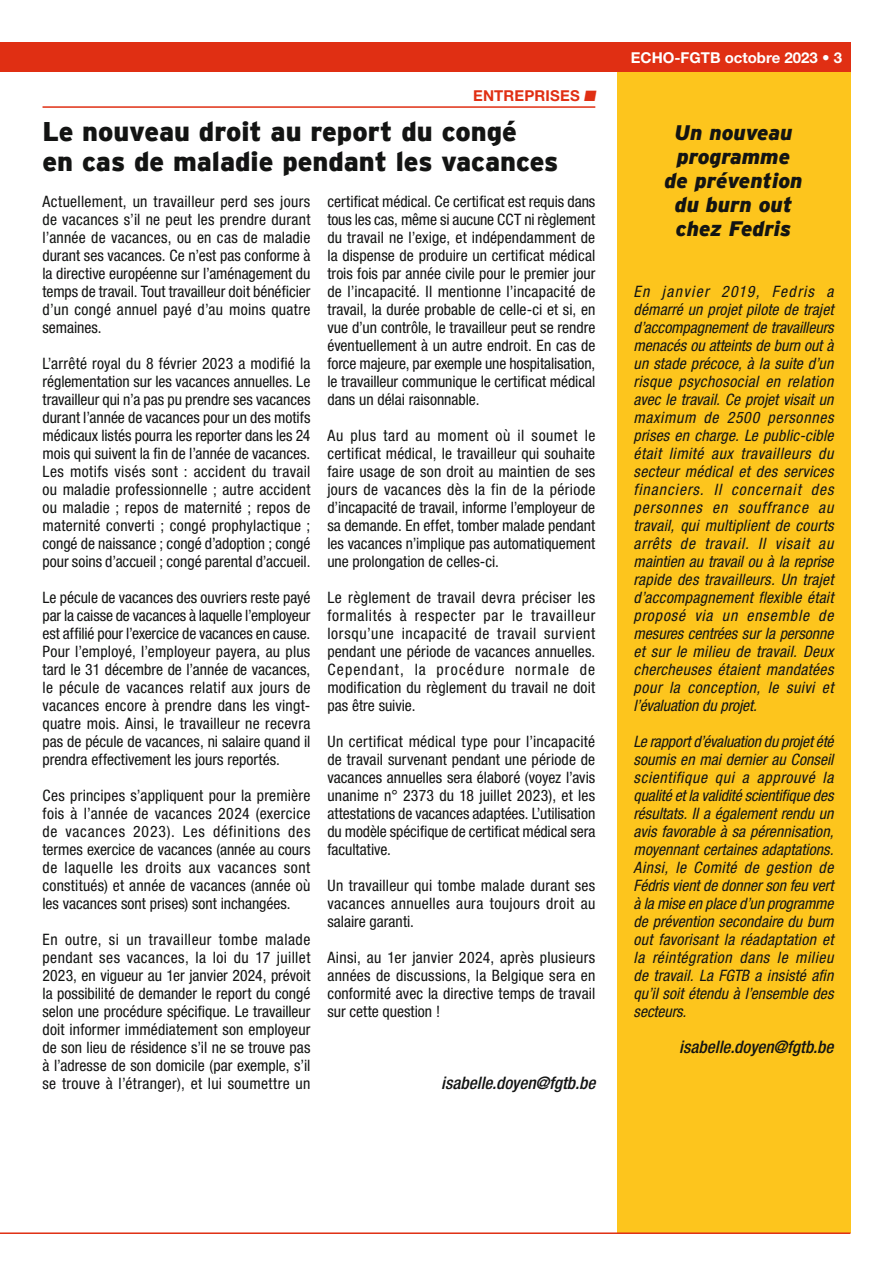
<style>
.page{position:relative;width:893px;height:1263px;background:#fff}
.page>*{position:absolute;margin:0;border:0;box-sizing:border-box;transform-origin:0 0}
.t1{font:900 27px/30px "Interstate";color:#131413}
.t2{font:italic 900 21px/24px "Interstate";color:#131413;text-align:center}
.t3{font:italic 500 condensed 17.25px "Helvetica Neue LT Std";color:#131413}
.t4{font:condensed 15.75px/18px "Helvetica Neue LT Std";color:#131413;text-align:justify}
.t5{font:italic condensed 15.75px/18px "Helvetica Neue LT Std";letter-spacing:.005em;color:#131413;text-align:justify}
.t6{font:700 15px "Helvetica Neue LT Std";color:#fff}
.t7{font:700 15px "Helvetica Neue LT Std";letter-spacing:.01em;color:#e02f13}
</style>
<div class="page">
<div style="left:617px;top:57px;width:233px;height:1176px;background:#fdc51d"></div>
<hr style="left:0;top:1232px;width:850px;height:2px;background:#e02f13">
<div style="left:0;top:43px;width:850px;height:29px;background:#e02f13"></div>
<hr style="left:43px;top:106px;width:552px;height:2px;background:#e02f13">
<p class="t7" style="left:473px;top:86px;width:126px">ENTREPRISES ■</p>
<h1 class="t1" style="left:43px;top:117px;width:517px">Le nouveau droit au report du congé<br>en cas de maladie pendant les vacances</h1>
<p class="t4" style="left:43px;top:192px;width:269px">Actuellement, un travailleur perd ses jours de vacances s’il ne peut les prendre durant l’année de vacances, ou en cas de maladie durant ses vacances. Ce n’est pas conforme à la directive européenne sur l’aménagement du temps de travail. Tout travailleur doit bénéficier d’un congé annuel payé d’au moins quatre semaines.</p>
<p class="t4" style="left:43px;top:354px;width:269px">L’arrêté royal du 8 février 2023 a modifié la réglementation sur les vacances annuelles. Le travailleur qui n’a pas pu prendre ses vacances durant l’année de vacances pour un des motifs médicaux listés pourra les reporter dans les 24 mois qui suivent la fin de l’année de vacances.<br>Les motifs visés sont : accident du travail ou maladie professionnelle ; autre accident ou maladie ; repos de maternité ; repos de maternité converti ; congé prophylactique ; congé de naissance ; congé d’adoption ; congé pour soins d’accueil ; congé parental d’accueil.</p>
<p class="t4" style="left:43px;top:588px;width:269px">Le pécule de vacances des ouvriers reste payé par la caisse de vacances à laquelle l’employeur est affilié pour l’exercice de vacances en cause.<br>Pour l’employé, l’employeur payera, au plus tard le 31 décembre de l’année de vacances, le pécule de vacances relatif aux jours de vacances encore à prendre dans les vingt&shy;quatre mois. Ainsi, le travailleur ne recevra pas de pécule de vacances, ni salaire quand il prendra effectivement les jours reportés.</p>
<p class="t4" style="left:43px;top:786px;width:269px">Ces principes s’appliquent pour la première fois à l’année de vacances 2024 (exercice de vacances 2023). Les définitions des termes exercice de vacances (année au cours de laquelle les droits aux vacances sont constitués) et année de vacances (année où les vacances sont prises) sont inchangées.</p>
<p class="t4" style="left:43px;top:930px;width:269px">En outre, si un travailleur tombe malade pendant ses vacances, la loi du 17 juillet 2023, en vigueur au 1er janvier 2024, prévoit la possibilité de demander le report du congé selon une procédure spécifique. Le travailleur doit informer immédiatement son employeur de son lieu de résidence s’il ne se trouve pas à l’adresse de son domicile (par exemple, s’il se trouve à l’étranger), et lui soumettre un</p>
<p class="t4" style="left:327px;top:192px;width:269px">certificat médical. Ce certificat est requis dans tous les cas, même si aucune CCT ni règlement du travail ne l’exige, et indépendamment de la dispense de produire un certificat médical trois fois par année civile pour le premier jour de l’incapacité. Il mentionne l’incapacité de travail, la durée probable de celle-ci et si, en vue d’un contrôle, le travailleur peut se rendre éventuellement à un autre endroit. En cas de force majeure, par exemple une hospitalisation, le travailleur communique le certificat médical dans un délai raisonnable.</p>
<p class="t4" style="left:327px;top:426px;width:269px">Au plus tard au moment où il soumet le certificat médical, le travailleur qui souhaite faire usage de son droit au maintien de ses jours de vacances dès la fin de la période d’incapacité de travail, informe l’employeur de sa demande. En effet, tomber malade pendant les vacances n’implique pas automatiquement une prolongation de celles-ci.</p>
<p class="t4" style="left:327px;top:588px;width:269px">Le règlement de travail devra préciser les formalités à respecter par le travailleur lorsqu’une incapacité de travail survient pendant une période de vacances annuelles.<br>Cependant, la procédure normale de modification du règlement du travail ne doit pas être suivie.</p>
<p class="t4" style="left:327px;top:732px;width:269px">Un certificat médical type pour l’incapacité de travail survenant pendant une période de vacances annuelles sera élaboré (voyez l’avis unanime n° 2373 du 18 juillet 2023), et les attestations de vacances adaptées. L’utilisation du modèle spécifique de certificat médical sera facultative.</p>
<p class="t4" style="left:327px;top:876px;width:269px">Un travailleur qui tombe malade durant ses vacances annuelles aura toujours droit au salaire garanti.</p>
<p class="t4" style="left:327px;top:948px;width:269px">Ainsi, au 1er janvier 2024, après plusieurs années de discussions, la Belgique sera en conformité avec la directive temps de travail sur cette question !</p>
<p class="t3" style="left:441px;top:1072px;width:156px">isabelle.doyen@fgtb.be</p>
<p class="t6" style="left:631px;top:48px;width:213px">ECHO-FGTB octobre 2023 • 3</p>
<h2 class="t2" style="left:664px;top:120px;width:140px">Un nouveau programme de prévention du burn out chez Fedris</h2>
<p class="t5" style="left:634px;top:282px;width:201px">En janvier 2019, Fedris a démarré un projet pilote de trajet d’accompagnement de travailleurs menacés ou atteints de burn out à un stade précoce, à la suite d’un risque psychosocial en relation avec le travail. Ce projet visait un maximum de 2500 personnes prises en charge. Le public-cible était limité aux travailleurs du secteur médical et des services financiers. Il concernait des personnes en souffrance au travail, qui multiplient de courts arrêts de travail. Il visait au maintien au travail ou à la reprise rapide des travailleurs. Un trajet d’accompagnement flexible était proposé via un ensemble de mesures centrées sur la personne et sur le milieu de travail. Deux chercheuses étaient mandatées pour la conception, le suivi et l’évaluation du projet.</p>
<p class="t5" style="left:634px;top:733px;width:201px">Le rapport d’évaluation du projet été soumis en mai dernier au Conseil scientifique qui a approuvé la qualité et la validité scientifique des résultats. Il a également rendu un avis favorable à sa pérennisation, moyennant certaines adaptations.<br>Ainsi, le Comité de gestion de Fédris vient de donner son feu vert à la mise en place d’un programme de prévention secondaire du burn out favorisant la réadaptation et la réintégration dans le milieu de travail. La FGTB a insisté afin qu’il soit étendu à l’ensemble des secteurs.</p>
<p class="t3" style="left:679px;top:1036px;width:156px">isabelle.doyen@fgtb.be</p>
</div>
